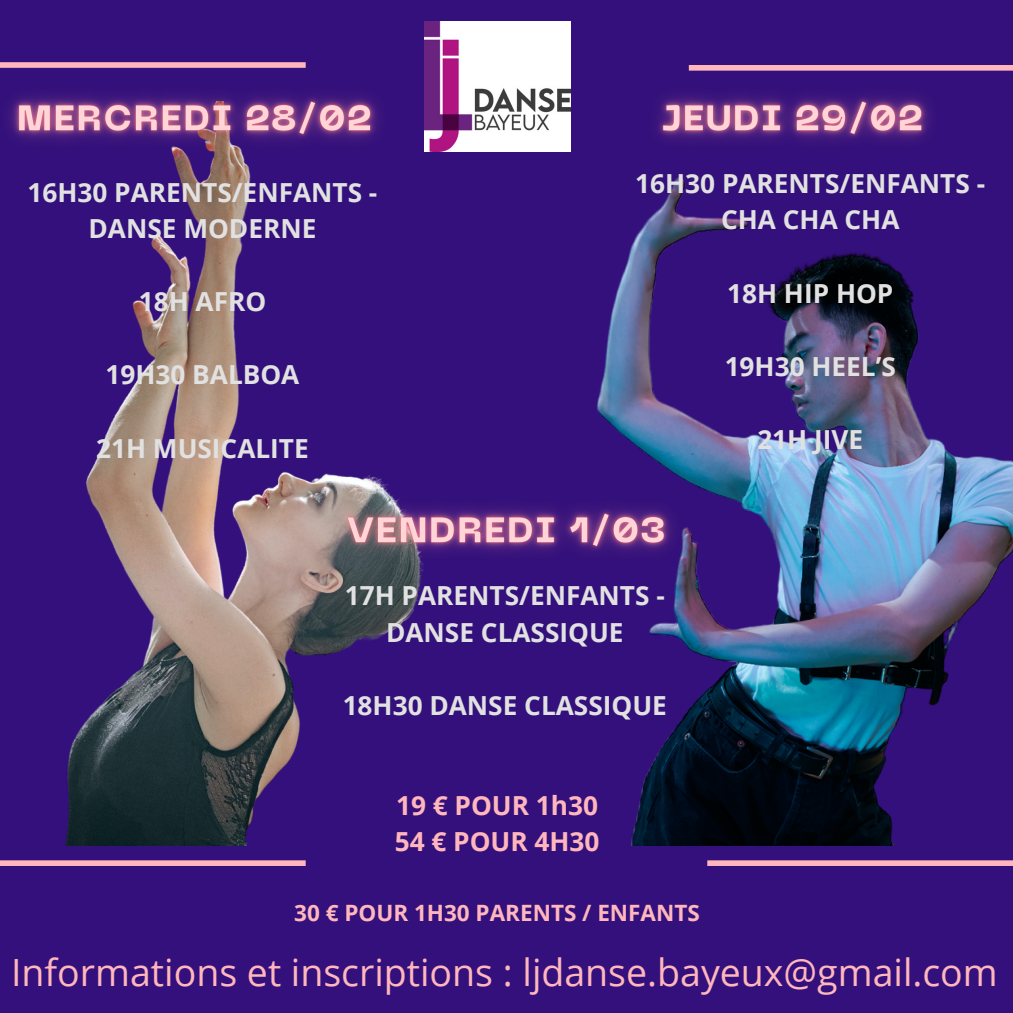
<style>
.page{position:relative;width:1013px;height:1013px;background:#fff}
.page>*{position:absolute;margin:0;border:0;box-sizing:border-box;transform-origin:0 0}
.t1{font:37.5px "Open Sans";color:#ffb7bd}
.t2{font:700 26.25px/36.5px "Open Sans";color:#e1e1e1;text-align:center}
.t3{font:700 26.25px/36.5px "Open Sans";color:#ffb7bd}
.t4{font:700 22.5px "Open Sans";color:#ffb7bd}
</style>
<div class="page">
<div style="left:0;top:0;width:1012px;height:1012px;background:#33107b"></div>
<div style="left:0;top:62px;width:306px;height:6px;background:#ffb7bd"></div>
<div style="left:0;top:860px;width:306px;height:6px;background:#ffb7bd"></div>
<div style="left:707px;top:860px;width:305px;height:6px;background:#ffb7bd"></div>
<img style="left:424px;top:21px;width:37px;height:130px">
<img style="left:65px;top:101px;width:363px;height:744px">
<img style="left:461px;top:21px;width:551px;height:824px">
<img style="left:0;top:65px;width:410px;height:111px">
<img style="left:625px;top:65px;width:336px;height:111px">
<img style="left:310px;top:476px;width:396px;height:111px">
<h3 class="t2" style="left:27px;top:173px;width:351px">16H30 PARENTS/ENFANTS -<br>DANSE MODERNE</h3>
<h3 class="t2" style="left:139px;top:283px;width:129px">18H AFRO</h3>
<p class="t2" style="left:105px;top:356px;width:195px">19H30 BALBOA</p>
<p class="t2" style="left:96px;top:429px;width:214px">21H MUSICALITE</p>
<h3 class="t2" style="left:635px;top:164px;width:351px">16H30 PARENTS/ENFANTS -<br>CHA CHA CHA</h3>
<h3 class="t2" style="left:727px;top:274px;width:168px">18H HIP HOP</h3>
<h3 class="t2" style="left:724px;top:347px;width:173px">19H30 HEEL’S</h3>
<h3 class="t2" style="left:757px;top:420px;width:107px">21H JIVE</h3>
<h3 class="t2" style="left:345px;top:577px;width:321px">17H PARENTS/ENFANTS -<br>DANSE CLASSIQUE</h3>
<h3 class="t2" style="left:343px;top:686px;width:326px">18H30 DANSE CLASSIQUE</h3>
<h4 class="t3" style="left:395px;top:786px;width:206px">19 € POUR 1h30<br>54 € POUR 4H30</h4>
<p class="t4" style="left:294px;top:896px;width:407px">30 € POUR 1H30 PARENTS / ENFANTS</p>
<h3 class="t1" style="left:11px;top:945px;width:988px">Informations et inscriptions : ljdanse.bayeux@gmail.com</h3>
</div>
